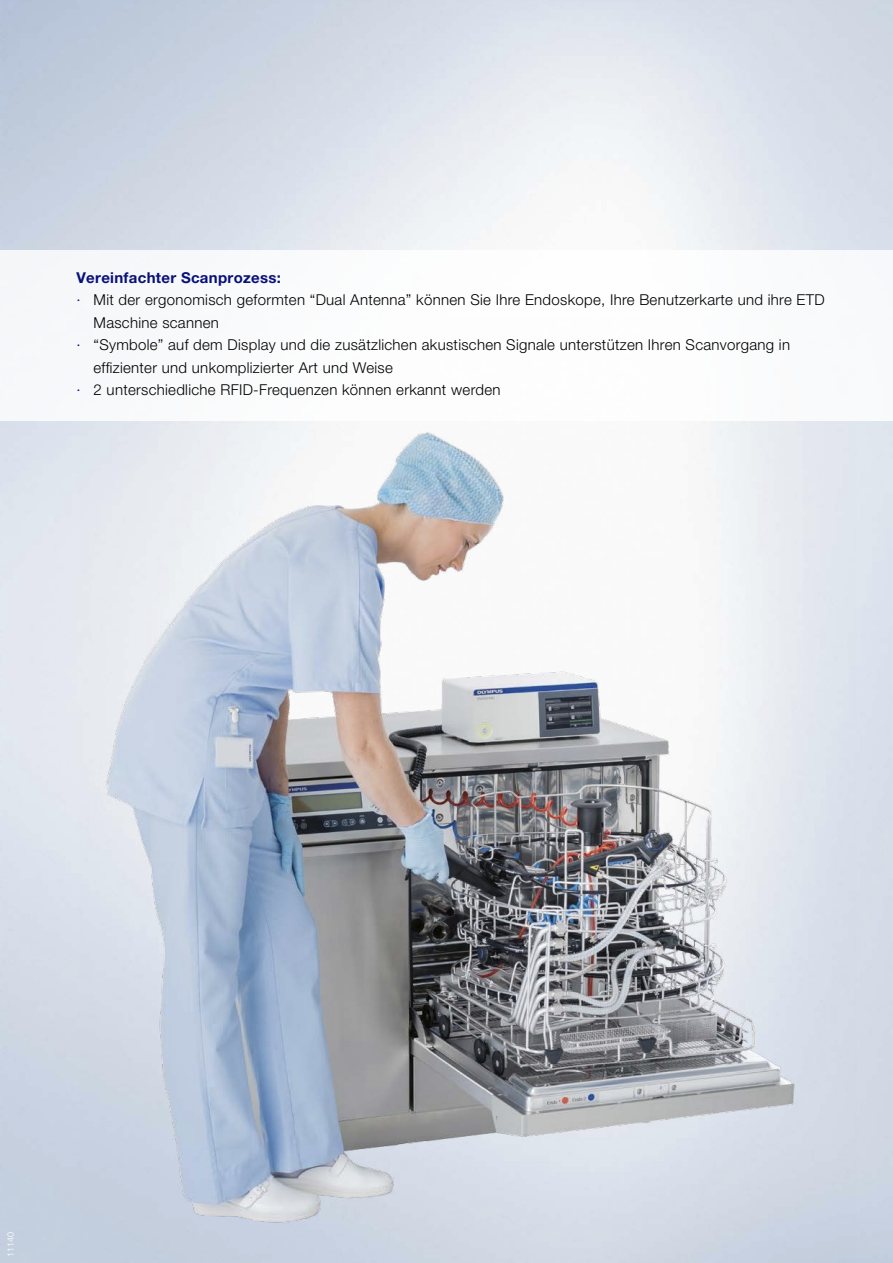
<style>
.page{position:relative;width:893px;height:1263px;background:#fff}
.page>*{position:absolute;margin:0;border:0;box-sizing:border-box;transform-origin:0 0}
.t1{font:300 15px "Helvetica Neue LT Pro";letter-spacing:.02em;color:#000}
.t2{font:700 15px "Helvetica Neue LT Pro";letter-spacing:.02em;color:#08107b}
.t3{font:300 9px "Helvetica Neue LT Pro";color:#fff}
.s1{color:#08107b}
</style>
<div class="page">
<img style="left:79px;top:420px;width:777px;height:843px">
<p class="t2" style="left:77px;top:268px;width:206px">Vereinfachter Scanprozess:</p>
<p class="t1" style="left:77px;top:291px;width:750px"><span class="s1">·</span> Mit der ergonomisch geformten “Dual Antenna” können Sie Ihre Endoskope, Ihre Benutzerkarte und ihre ETD</p>
<p class="t1" style="left:94px;top:313px;width:127px">Maschine scannen</p>
<p class="t1" style="left:77px;top:336px;width:715px"><span class="s1">·</span> “Symbole” auf dem Display und die zusätzlichen akustischen Signale unterstützen Ihren Scanvorgang in</p>
<p class="t1" style="left:94px;top:358px;width:301px">effizienter und unkomplizierter Art und Weise</p>
<p class="t1" style="left:77px;top:381px;width:425px"><span class="s1">·</span> 2 unterschiedliche RFID-Frequenzen können erkannt werden</p>
<p class="t3" style="left:5px;top:1257px;width:27px;rotate:-90deg">11140</p>
</div>
